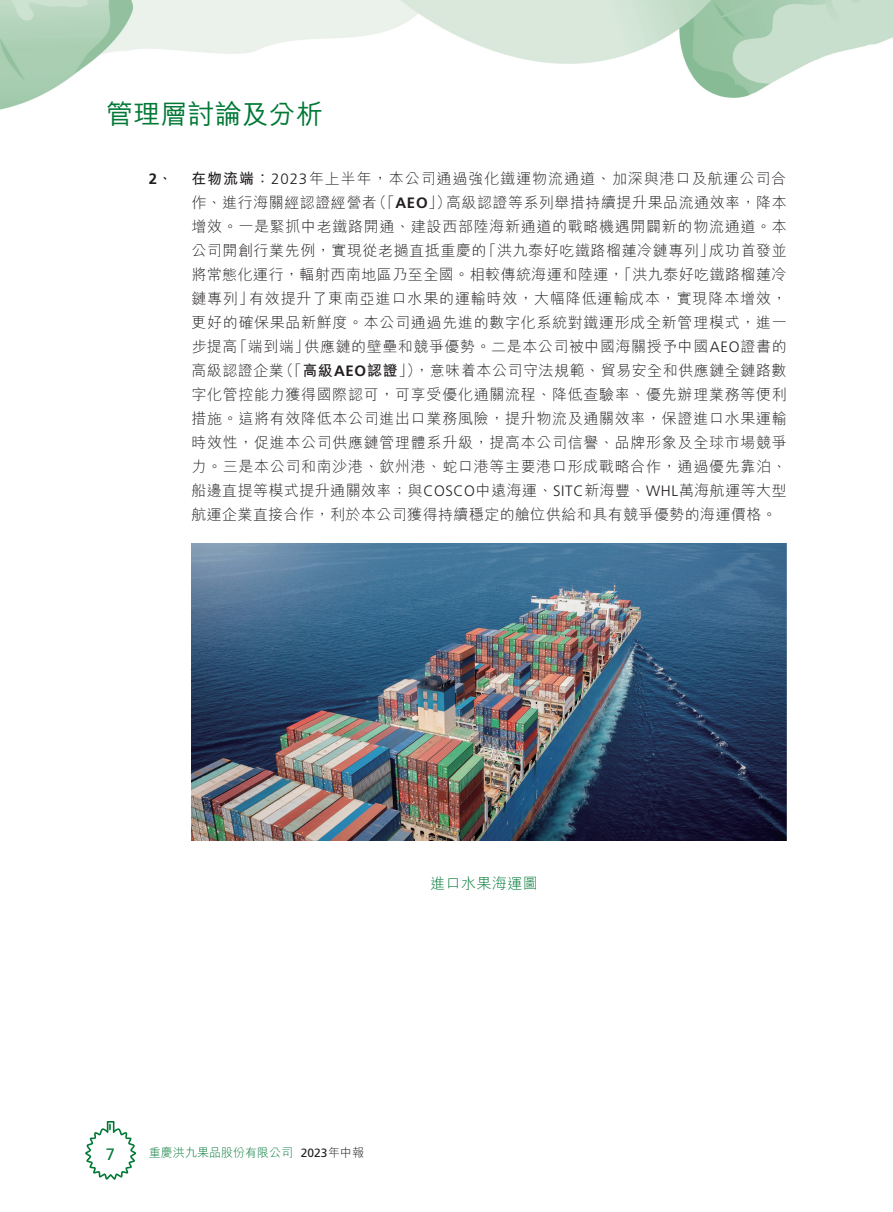
<style>
.page{position:relative;width:893px;height:1212px;background:#fff}
.page>*{position:absolute;margin:0;border:0;box-sizing:border-box;transform-origin:0 0}
.t1{font:500 27px "M Hei HK";letter-spacing:.005em;color:#007836}
.t2{font:16.5px "Frutiger LT Std";color:#007836}
.t3{font:300 15px/24px "M Hei HK";letter-spacing:.045em;color:#231f20}
.t4{font:300 15px "M Hei HK";letter-spacing:.065em;color:#231f20}
.t5{font:300 15px "M Hei HK";letter-spacing:.03em;color:#007836}
.t6{font:700 15px "M Hei HK";color:#231f20}
.t7{font:300 12px "M Hei HK";letter-spacing:.005em;color:#007836}
.t8{font:12px "Frutiger LT Std";color:#231f20}
.s1{font-family:"Frutiger LT Std"}
.s2{font-weight:700}
.s3{font-family:"Frutiger LT Std";font-weight:700}
.s4{font-family:"M Hei HK";font-weight:300}
</style>
<div class="page">
<img style="left:0;top:0;width:893px;height:1154px">
<svg style="left:85px;top:1121px;width:51px;height:59px"></svg>
<img style="left:192px;top:543px;width:594px;height:297px">
<h1 class="t1" style="left:106px;top:95px;width:218px">管理層討論及分析</h1>
<p class="t6" style="left:149px;top:167px;width:25px">、<span class="s1">2</span></p>
<p class="t4" style="left:191px;top:170px;width:597px"><span class="s2">在物流端：</span><span class="s1">2023</span>年上半年，本公司通過強化鐵運物流通道、加深與港口及航運公司合</p>
<p class="t3" style="left:446px;top:190px;width:342px">高級認證等系列舉措持續提升果品流通效率，降本</p>
<p class="t3" style="left:191px;top:190px;width:187px">作、進行海關經認證經營者</p>
<p class="t3" style="left:191px;top:214px;width:597px">增效。一是緊抓中老鐵路開通、建設西部陸海新通道的戰略機遇開闢新的物流通道。本</p>
<p class="t3" style="left:709px;top:238px;width:79px">成功首發並</p>
<p class="t3" style="left:372px;top:190px;width:81px">（「<span class="s3">AEO</span>」）</p>
<p class="t3" style="left:191px;top:238px;width:297px">公司開創行業先例，實現從老撾直抵重慶的</p>
<p class="t3" style="left:191px;top:262px;width:597px">將常態化運行，輻射西南地區乃至全國。相較傳統海運和陸運「，洪九泰好吃鐵路榴蓮冷</p>
<p class="t3" style="left:249px;top:286px;width:539px">有效提升了東南亞進口水果的運輸時效，大幅降低運輸成本，實現降本增效，</p>
<p class="t3" style="left:482px;top:238px;width:234px">「洪九泰好吃鐵路榴蓮冷鏈專列」</p>
<p class="t3" style="left:191px;top:286px;width:64px">鏈專列」</p>
<p class="t3" style="left:191px;top:310px;width:597px">更好的確保果品新鮮度。本公司通過先進的數字化系統對鐵運形成全新管理模式，進一</p>
<p class="t3" style="left:305px;top:334px;width:484px">供應鏈的壁壘和競爭優勢。二是本公司被中國海關授予中國<span class="s1">AEO</span>證書的</p>
<p class="t3" style="left:191px;top:334px;width:48px">步提高</p>
<p class="t3" style="left:232px;top:334px;width:79px">「端到端」</p>
<p class="t3" style="left:191px;top:358px;width:597px">高級認證企業<br>字化管控能力獲得國際認可，可享受優化通關流程、降低查驗率、優先辦理業務等便利措施。這將有效降低本公司進出口業務風險，提升物流及通關效率，保證進口水果運輸時效性，促進本公司供應鏈管理體系升級，提高本公司信譽、品牌形象及全球市場競爭力。三是本公司和南沙港、欽州港、蛇口港等主要港口形成戰略合作，通過優先靠泊、船邊直提等模式提升通關效率；與<span class="s1">COSCO</span>中遠海運、<span class="s1">SITC</span>新海豐、<span class="s1">WHL</span>萬海航運等大型航運企業直接合作，利於本公司獲得持續穩定的艙位供給和具有競爭優勢的海運價格。</p>
<p class="t3" style="left:279px;top:358px;width:144px">（「<span class="s2">高級</span><span class="s3">AEO</span><span class="s2">認證</span>」）</p>
<p class="t3" style="left:414px;top:358px;width:374px">，意味着本公司守法規範、貿易安全和供應鏈全鏈路數</p>
<p class="t5" style="left:430px;top:875px;width:109px">進口水果海運圖</p>
<p class="t2" style="left:106px;top:1144px;width:11px">7</p>
<p class="t7" style="left:149px;top:1147px;width:146px">重慶洪九果品股份有限公司</p>
<p class="t8" style="left:301px;top:1146px;width:65px">2023<span class="s4">年中報</span></p>
</div>
